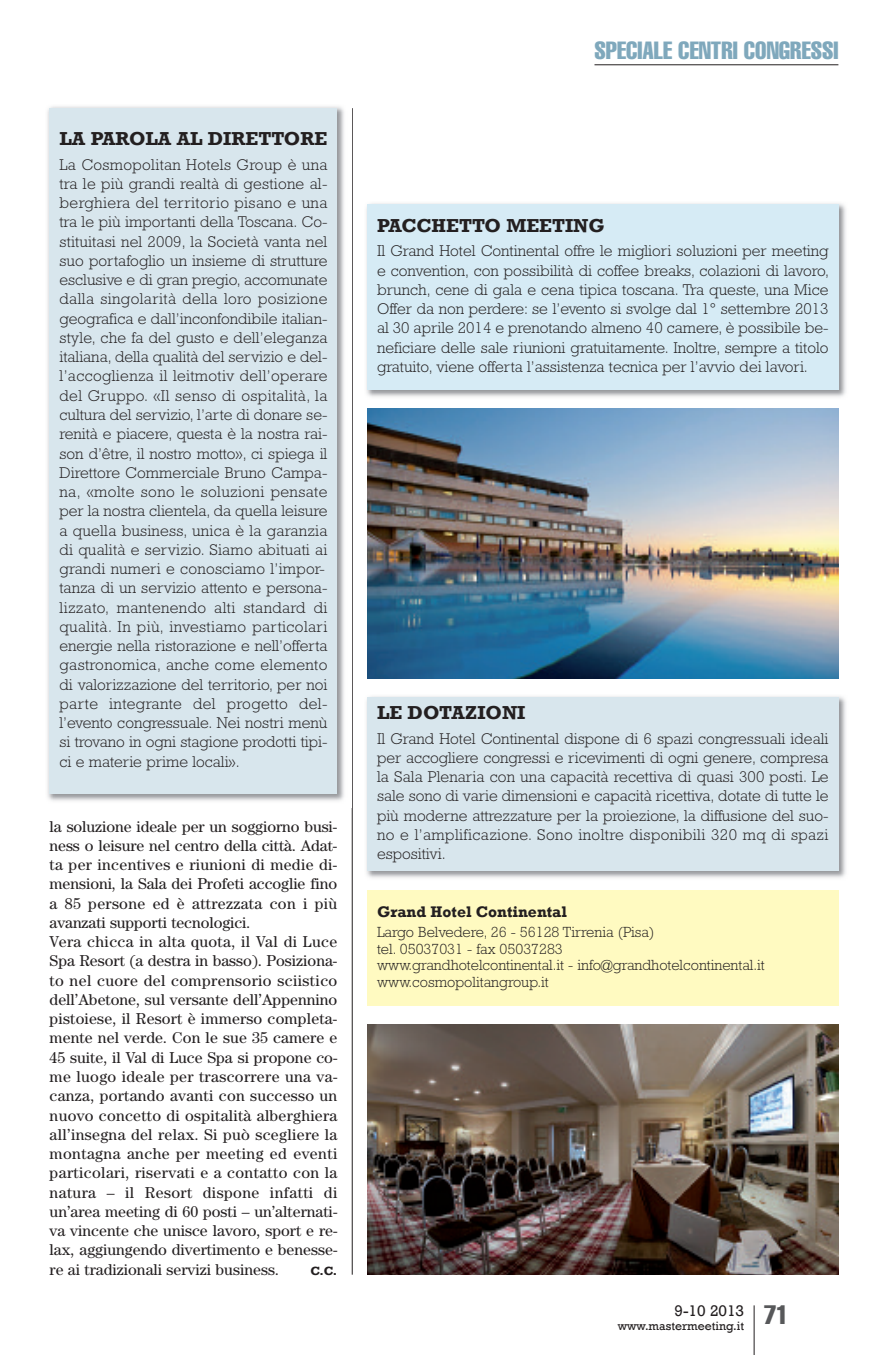
<style>
.page{position:relative;width:893px;height:1355px;background:#fff}
.page>*{position:absolute;margin:0;border:0;box-sizing:border-box;transform-origin:0 0}
.t1{font:extra-condensed 24.5px "Helvetica";color:#7fa8bc}
.t2{font:700 19.25px "Rockwell";color:#231f20}
.t3{font:300 15.75px/19.2px "Rockwell";letter-spacing:.005em;color:#231f20;text-align:justify}
.t4{font:15.75px/19.2px "Century";letter-spacing:.005em;color:#231f20}
.t5{font:700 15.75px "Rockwell";color:#231f20}
.t6{font:15.75px "Rockwell";color:#231f20}
.t7{font:300 14.88px/16.6px "Rockwell";color:#231f20}
.t8{font:12.25px "Rockwell";color:#231f20}
.t9{font:700 12.25px "Rockwell";color:#231f20}
</style>
<div class="page">
<hr style="left:754px;top:1305px;width:1px;height:49px;background:#231f20">
<hr style="left:594px;top:64px;width:244px;height:1px;background:#231f20">
<hr style="left:352px;top:108px;width:1px;height:1166px;background:#231f20">
<img style="left:366px;top:696px;width:480px;height:182px">
<div style="left:367px;top:697px;width:471px;height:173px;background:#d8e6ed"></div>
<img style="left:47px;top:106px;width:297px;height:695px">
<div style="left:50px;top:108px;width:287px;height:685px;background:#d8e6ed"></div>
<img style="left:367px;top:408px;width:471px;height:270px">
<img style="left:366px;top:203px;width:480px;height:194px">
<div style="left:367px;top:204px;width:471px;height:185px;background:#d6ebf5"></div>
<div style="left:367px;top:890px;width:471px;height:115px;background:#fffac1"></div>
<img style="left:367px;top:1024px;width:471px;height:250px">
<p class="t2" style="left:60px;top:127px;width:269px">LA PAROLA AL DIRETTORE</p>
<p class="t3" style="left:60px;top:156px;width:269px;text-align:left">La Cosmopolitan Hotels Group è una tra le più grandi realtà di gestione al&shy;berghiera del territorio pisano e una tra le più importanti della Toscana. Co&shy;stituitasi nel 2009, la Società vanta nel suo portafoglio un insieme di strutture esclusive e di gran pregio, accomunate dalla singolarità della loro posizione geografica e dall’inconfondibile italian&shy;style, che fa del gusto e dell’eleganza italiana, della qualità del servizio e del&shy;l’accoglienza il leitmotiv dell’operare del Gruppo. «Il senso di ospitalità, la cultura del servizio, l’arte di donare se&shy;renità e piacere, questa è la nostra rai&shy;son d’être, il nostro motto», ci spiega il Direttore Commerciale Bruno Campa&shy;na, «molte sono le soluzioni pensate per la nostra clientela, da quella leisure a quella business, unica è la garanzia di qualità e servizio. Siamo abituati ai grandi numeri e conosciamo l’impor&shy;tanza di un servizio attento e persona&shy;lizzato, mantenendo alti standard di qualità. In più, investiamo particolari energie nella ristorazione e nell’offerta gastronomica, anche come elemento di valorizzazione del territorio, per noi parte integrante del progetto del&shy;l’evento congressuale. Nei nostri menù si trovano in ogni stagione prodotti tipi&shy;ci e materie prime locali».</p>
<p class="t4" style="left:50px;top:818px;width:289px">la soluzione ideale per un soggiorno busi&shy;ness o leisure nel centro della città. Adat&shy;ta per incentives e riunioni di medie di&shy;mensioni, la Sala dei Profeti accoglie fino a 85 persone ed è attrezzata con i più avanzati supporti tecnologici.<br>Vera chicca in alta quota, il Val di Luce Spa Resort (a destra in basso). Posiziona&shy;to nel cuore del comprensorio sciistico dell’Abetone, sul versante dell’Appennino pistoiese, il Resort è immerso completa&shy;mente nel verde. Con le sue 35 camere e 45 suite, il Val di Luce Spa si propone co&shy;me luogo ideale per trascorrere una va&shy;canza, portando avanti con successo un nuovo concetto di ospitalità alberghiera all’insegna del relax. Si può scegliere la montagna anche per meeting ed eventi particolari, riservati e a contatto con la natura – il Resort dispone infatti di un’area meeting di 60 posti – un’alternati&shy;va vincente che unisce lavoro, sport e re&shy;lax, aggiungendo divertimento e benesse&shy;re ai tradizionali servizi business.</p>
<p class="t9" style="left:310px;top:1262px;width:28px">C.C.</p>
<h1 class="t1" style="left:594px;top:42px;width:245px">SPECIALE CENTRI CONGRESSI</h1>
<p class="t2" style="left:377px;top:213px;width:229px">PACCHETTO MEETING</p>
<p class="t3" style="left:377px;top:243px;width:454px">Il Grand Hotel Continental offre le migliori soluzioni per meeting e convention, con possibilità di coffee breaks, colazioni di lavoro, brunch, cene di gala e cena tipica toscana. Tra queste, una Mice Offer da non perdere: se l’evento si svolge dal 1° settembre 2013 al 30 aprile 2014 e prenotando almeno 40 camere, è possibile be&shy;neficiare delle sale riunioni gratuitamente. Inoltre, sempre a titolo gratuito, viene offerta l’assistenza tecnica per l’avvio dei lavori.</p>
<p class="t2" style="left:377px;top:701px;width:150px">LE DOTAZIONI</p>
<p class="t3" style="left:377px;top:730px;width:453px">Il Grand Hotel Continental dispone di 6 spazi congressuali ideali per accogliere congressi e ricevimenti di ogni genere, compresa la Sala Plenaria con una capacità recettiva di quasi 300 posti. Le sale sono di varie dimensioni e capacità ricettiva, dotate di tutte le più moderne attrezzature per la proiezione, la diffusione del suo&shy;no e l’amplificazione. Sono inoltre disponibili 320 mq di spazi espositivi.</p>
<p class="t5" style="left:377px;top:901px;width:191px">GRAND HOTEL CONTINENTAL</p>
<p class="t7" style="left:377px;top:925px;width:389px">Largo Belvedere, 26 - 56128 Tirrenia (Pisa)<br>tel. 05037031 - fax 05037283<br>www.grandhotelcontinental.it - info@grandhotelcontinental.it www.cosmopolitangroup.it</p>
<p class="t6" style="left:674px;top:1300px;width:71px">9-10 2013</p>
<p class="t8" style="left:618px;top:1318px;width:172px">www.mastermeeting.it <sup>71</sup></p>
</div>
